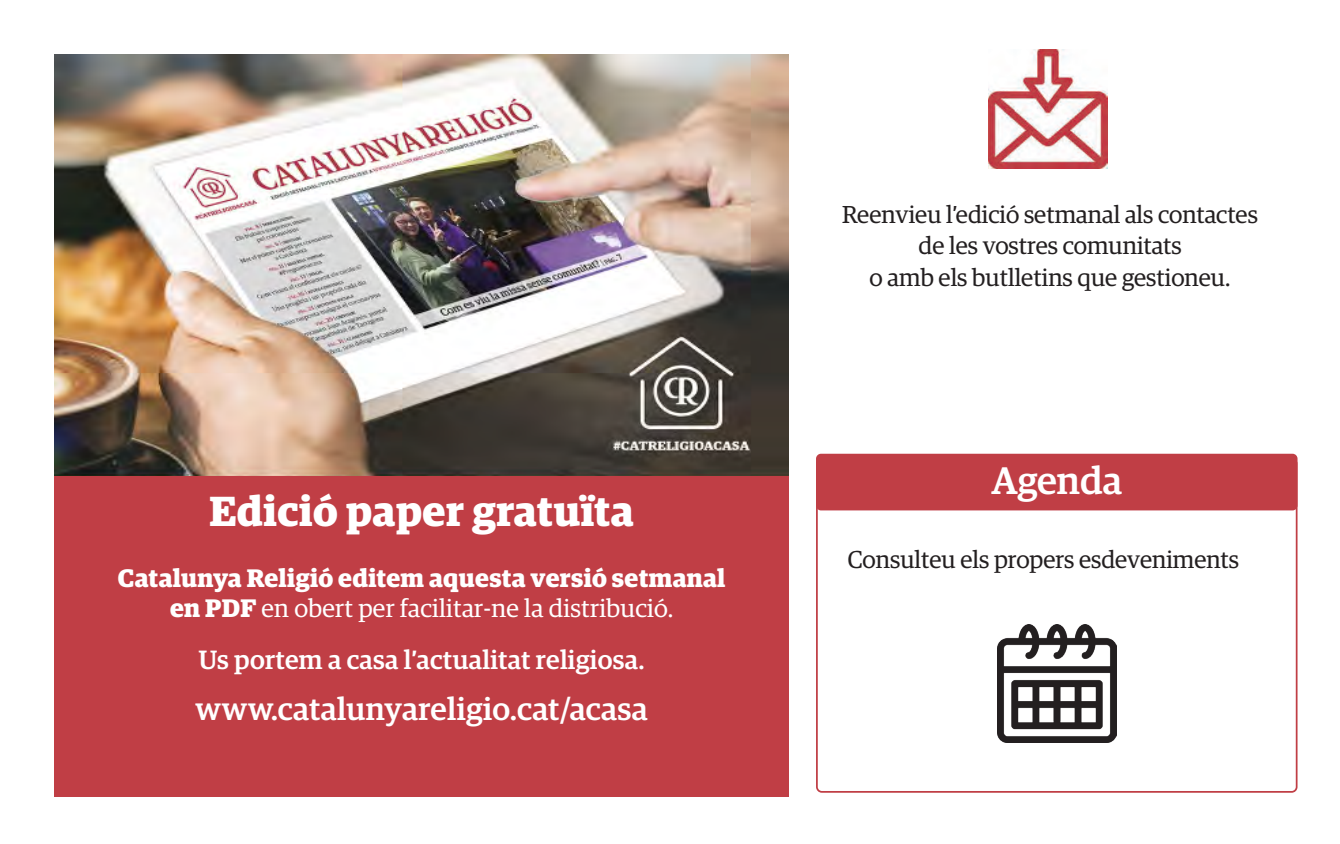
<style>
.page{position:relative;width:1340px;height:844px;background:#fff}
.page>*{position:absolute;margin:0;border:0;box-sizing:border-box;transform-origin:0 0}
.t1{font:700 42.18px "Guardian Egyp";letter-spacing:.01em;color:#fff}
.t2{font:500 38.5px "Guardian Egyp";color:#fff}
.t3{font:500 31.68px "Guardian Egyp";letter-spacing:.01em;color:#fff}
.t4{font:500 26.43px "Guardian Egyp";letter-spacing:.01em;color:#fff}
.t5{font:700 25.38px/31px "Guardian Egyp";letter-spacing:.01em;color:#fff;text-align:center}
.t6{font:24.5px/31.5px "Guardian Egyp";color:#231f20;text-align:center}
.s1{font-weight:400}
</style>
<div class="page">
<img style="left:988px;top:50px;width:119px;height:118px">
<div style="left:816px;top:453px;width:481px;height:57px;background:#c03e45;border-radius:5px"></div>
<img style="left:997px;top:624px;width:119px;height:118px">
<img style="left:55px;top:55px;width:733px;height:421px">
<div style="left:55px;top:476px;width:733px;height:320px;background:#c03e45"></div>
<p class="t1" style="left:209px;top:478px;width:426px">Edició paper gratuïta</p>
<p class="t5" style="left:118px;top:559px;width:609px">Catalunya Religió editem aquesta versió setmanal en PDF <span class="s1">en obert per facilitar-ne la distribució.</span></p>
<p class="t4" style="left:199px;top:640px;width:447px">Us portem a casa l’actualitat religiosa.</p>
<p class="t3" style="left:196px;top:685px;width:453px">www.catalunyareligio.cat/acasa</p>
<p class="t6" style="left:842px;top:197px;width:417px">Reenvieu l’edició setmanal als contactes de les vostres comunitats<br>o amb els butlletins que gestioneu.</p>
<p class="t2" style="left:991px;top:452px;width:132px">Agenda</p>
<p class="t6" style="left:847px;top:542px;width:393px">Consulteu els propers esdeveniments</p>
</div>
